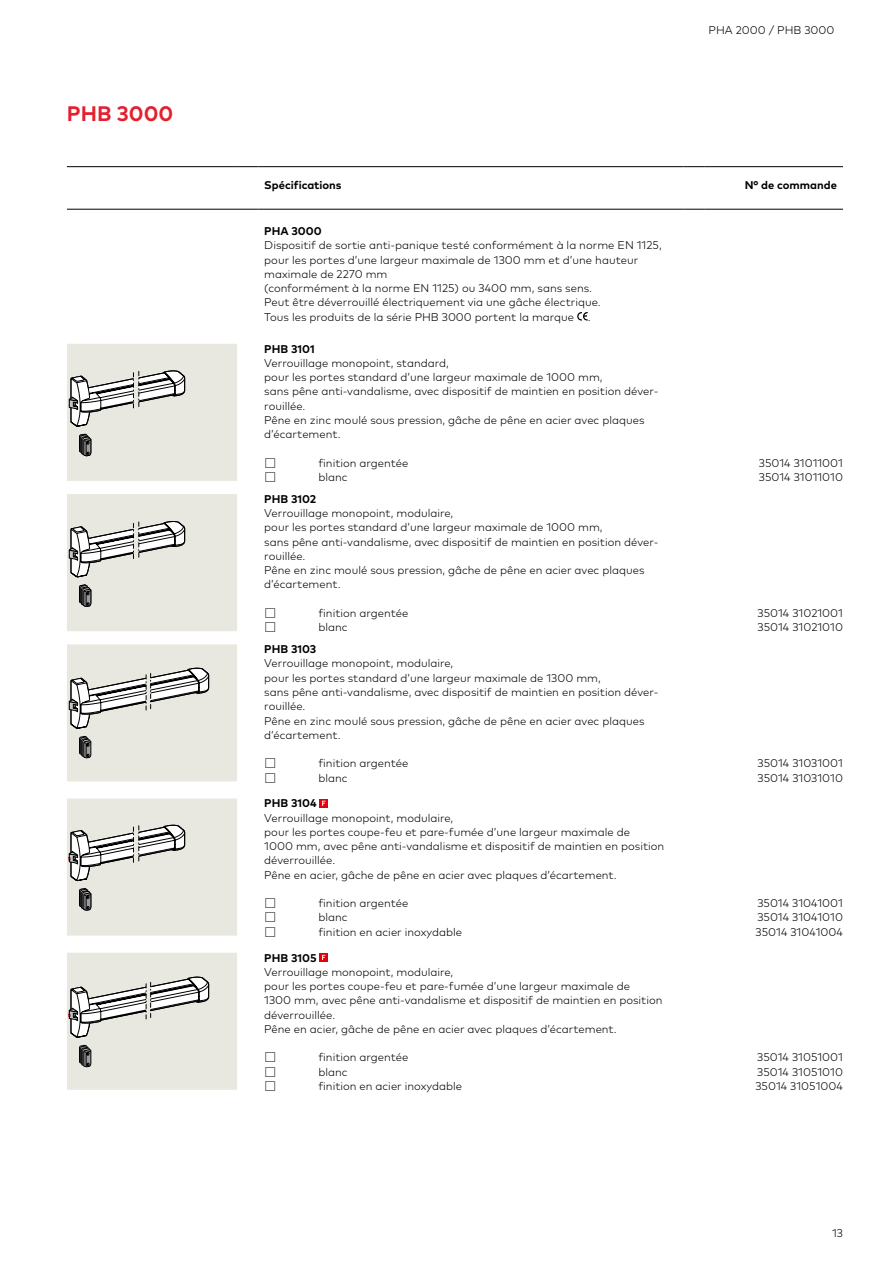
<style>
.page{position:relative;width:893px;height:1263px;background:#fff}
.page>*{position:absolute;margin:0;border:0;box-sizing:border-box;transform-origin:0 0}
.t1{font:700 21px "Mark Pro";color:#e5202e}
.t2{font:300 11.25px/14.2px "Mark Pro";color:#000}
.t3{font:700 11.25px "Mark Pro";color:#000}
</style>
<div class="page">
<svg style="left:67px;top:344px;width:170px;height:746px;background:#ebeae3"></svg>
<hr style="left:67px;top:166px;width:170px;height:1px;background:#000">
<svg style="left:237px;top:166px;width:21px;height:1px"></svg>
<hr style="left:258px;top:166px;width:426px;height:1px;background:#000">
<svg style="left:684px;top:166px;width:21px;height:1px"></svg>
<hr style="left:705px;top:166px;width:138px;height:1px;background:#000">
<hr style="left:67px;top:209px;width:170px;height:1px;background:#000">
<svg style="left:237px;top:209px;width:21px;height:1px"></svg>
<hr style="left:258px;top:209px;width:426px;height:1px;background:#000">
<svg style="left:684px;top:209px;width:21px;height:1px"></svg>
<hr style="left:705px;top:209px;width:138px;height:1px;background:#000">
<svg style="left:577px;top:312px;width:11px;height:9px"></svg>
<svg style="left:79px;top:434px;width:13px;height:23px"></svg>
<svg style="left:68px;top:370px;width:118px;height:57px"></svg>
<svg style="left:79px;top:584px;width:13px;height:23px"></svg>
<svg style="left:68px;top:521px;width:118px;height:57px"></svg>
<svg style="left:79px;top:736px;width:13px;height:22px"></svg>
<svg style="left:68px;top:667px;width:142px;height:62px"></svg>
<svg style="left:79px;top:888px;width:13px;height:23px"></svg>
<svg style="left:68px;top:824px;width:118px;height:58px"></svg>
<svg style="left:319px;top:799px;width:9px;height:8px"></svg>
<svg style="left:322px;top:801px;width:3px;height:5px"></svg>
<svg style="left:79px;top:1045px;width:13px;height:23px"></svg>
<svg style="left:68px;top:976px;width:142px;height:62px"></svg>
<div style="left:319px;top:953px;width:9px;height:8px;background:#e3000f"></div>
<svg style="left:322px;top:955px;width:3px;height:5px"></svg>
<h1 class="t1" style="left:67px;top:98px;width:108px">PHB 3000</h1>
<p class="t2" style="left:709px;top:22px;width:127px">PHA 2000 / PHB 3000</p>
<p class="t3" style="left:264px;top:176px;width:79px">Spécifications</p>
<p class="t3" style="left:745px;top:176px;width:94px">N° de commande</p>
<p class="t3" style="left:264px;top:223px;width:59px">PHA 3000</p>
<p class="t2" style="left:264px;top:237px;width:399px">Dispositif de sortie anti-panique testé conformément à la norme EN 1125, pour les portes d’une largeur maximale de 1300 mm et d’une hauteur maximale de 2270 mm<br>(conformément à la norme EN 1125) ou 3400 mm, sans sens.<br>Peut être déverrouillé électriquement via une gâche électrique.<br>Tous les produits de la série PHB 3000 portent la marque .</p>
<p class="t3" style="left:264px;top:340px;width:52px">PHB 3101</p>
<p class="t2" style="left:264px;top:355px;width:396px">Verrouillage monopoint, standard,<br>pour les portes standard d’une largeur maximale de 1000 mm,<br>sans pêne anti-vandalisme, avec dispositif de maintien en position déver&shy;rouillée.<br>Pêne en zinc moulé sous pression, gâche de pêne en acier avec plaques d’écartement.</p>
<p class="t2" style="left:264px;top:455px;width:14px">☐</p>
<p class="t2" style="left:318px;top:455px;width:92px">finition argentée</p>
<p class="t2" style="left:264px;top:469px;width:14px">☐</p>
<p class="t2" style="left:318px;top:469px;width:31px">blanc</p>
<p class="t2" style="left:759px;top:455px;width:86px">35014 31011001<br>35014 31011010</p>
<p class="t3" style="left:264px;top:490px;width:53px">PHB 3102</p>
<p class="t2" style="left:264px;top:505px;width:396px">Verrouillage monopoint, modulaire,<br>pour les portes standard d’une largeur maximale de 1000 mm,<br>sans pêne anti-vandalisme, avec dispositif de maintien en position déver&shy;rouillée.<br>Pêne en zinc moulé sous pression, gâche de pêne en acier avec plaques d’écartement.</p>
<p class="t2" style="left:264px;top:605px;width:14px">☐</p>
<p class="t2" style="left:318px;top:605px;width:92px">finition argentée</p>
<p class="t2" style="left:264px;top:619px;width:14px">☐</p>
<p class="t2" style="left:318px;top:619px;width:31px">blanc</p>
<p class="t3" style="left:264px;top:641px;width:53px">PHB 3103</p>
<p class="t2" style="left:264px;top:655px;width:396px">Verrouillage monopoint, modulaire,<br>pour les portes standard d’une largeur maximale de 1300 mm,<br>sans pêne anti-vandalisme, avec dispositif de maintien en position déver&shy;rouillée.<br>Pêne en zinc moulé sous pression, gâche de pêne en acier avec plaques d’écartement.</p>
<p class="t2" style="left:264px;top:755px;width:14px">☐</p>
<p class="t2" style="left:318px;top:755px;width:92px">finition argentée</p>
<p class="t2" style="left:264px;top:769px;width:14px">☐</p>
<p class="t2" style="left:318px;top:769px;width:31px">blanc</p>
<p class="t3" style="left:264px;top:795px;width:54px">PHB 3104</p>
<p class="t2" style="left:264px;top:810px;width:401px">Verrouillage monopoint, modulaire,<br>pour les portes coupe-feu et pare-fumée d’une largeur maximale de<br>1000 mm, avec pêne anti-vandalisme et dispositif de maintien en position déverrouillée.<br>Pêne en acier, gâche de pêne en acier avec plaques d’écartement.</p>
<p class="t2" style="left:264px;top:895px;width:14px">☐</p>
<p class="t2" style="left:318px;top:895px;width:92px">finition argentée</p>
<p class="t2" style="left:264px;top:909px;width:14px">☐</p>
<p class="t2" style="left:318px;top:909px;width:31px">blanc</p>
<p class="t2" style="left:264px;top:924px;width:14px">☐</p>
<p class="t2" style="left:318px;top:924px;width:145px">finition en acier inoxydable</p>
<p class="t3" style="left:264px;top:949px;width:54px">PHB 3105</p>
<p class="t2" style="left:264px;top:964px;width:400px">Verrouillage monopoint, modulaire,<br>pour les portes coupe-feu et pare-fumée d’une largeur maximale de<br>1300 mm, avec pêne anti-vandalisme et dispositif de maintien en position déverrouillée.<br>Pêne en acier, gâche de pêne en acier avec plaques d’écartement.</p>
<p class="t2" style="left:264px;top:1049px;width:14px">☐</p>
<p class="t2" style="left:318px;top:1049px;width:92px">finition argentée</p>
<p class="t2" style="left:264px;top:1063px;width:14px">☐</p>
<p class="t2" style="left:318px;top:1063px;width:31px">blanc</p>
<p class="t2" style="left:264px;top:1078px;width:14px">☐</p>
<p class="t2" style="left:318px;top:1078px;width:145px">finition en acier inoxydable</p>
<p class="t2" style="left:758px;top:605px;width:87px">35014 31021001<br>35014 31021010</p>
<p class="t2" style="left:758px;top:755px;width:87px">35014 31031001<br>35014 31031010</p>
<p class="t2" style="left:756px;top:895px;width:89px;text-align:justify">35014 31041001<br>35014 31041010<br>35014 31041004</p>
<p class="t2" style="left:755px;top:1049px;width:89px;text-align:justify">35014 31051001<br>35014 31051010<br>35014 31051004</p>
<p class="t2" style="left:832px;top:1225px;width:12px">13</p>
</div>
